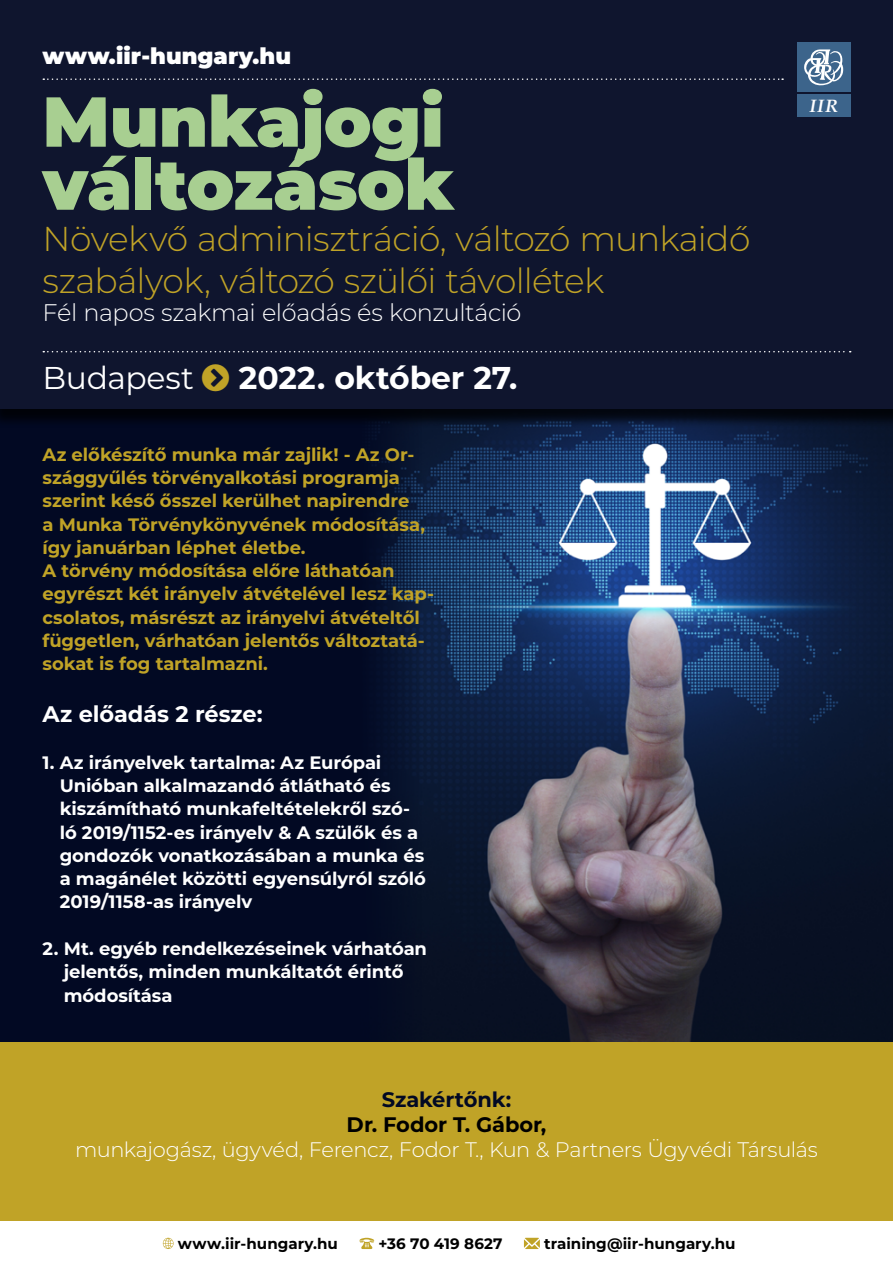
<style>
.page{position:relative;width:893px;height:1263px;background:#fff}
.page>*{position:absolute;margin:0;border:0;box-sizing:border-box;transform-origin:0 0}
.t1{font:900 70.5px/63px "Montserrat";letter-spacing:-.005em;color:#a8cf91}
.t2{font:300 34.5px/41.4px "Montserrat";letter-spacing:-.02em;color:#c0a327}
.t3{font:700 31.5px "Montserrat";letter-spacing:-.005em;color:#fff}
.t4{font:31.5px "Montserrat";letter-spacing:-.01em;color:#fff}
.t5{font:300 24px "Montserrat";letter-spacing:-.02em;color:#fff}
.t6{font:900 22.5px "Montserrat";letter-spacing:.005em;color:#fff}
.t7{font:700 22.5px "Montserrat";letter-spacing:-.005em;color:#fff}
.t8{font:300 21px "Montserrat";letter-spacing:-.015em;color:#fff}
.t9{font:700 21px "Montserrat";letter-spacing:-.005em;color:#000}
.t10{font:700 21px "Montserrat";letter-spacing:-.01em;color:#020923}
.t11{font:700 18px/23.2px "Montserrat";letter-spacing:-.005em;color:#c0a327}
.t12{font:700 18px/23.2px "Montserrat";letter-spacing:-.01em;color:#fff}
.t13{font:italic 700 17.85px "Palatino Linotype";color:#fff}
.t14{font:700 15.15px "Montserrat";color:#000}
</style>
<div class="page">
<img style="left:422px;top:428px;width:471px;height:614px">
<div style="left:0;top:409px;width:422px;height:811px;background:#020923"></div>
<div style="left:0;top:0;width:893px;height:428px;background:#000;opacity:.75"></div>
<div style="left:0;top:0;width:893px;height:409px;background:#0f152e"></div>
<svg style="left:43px;top:78px;width:740px;height:2px"></svg>
<svg style="left:43px;top:351px;width:808px;height:1px"></svg>
<div style="left:797px;top:43px;width:53px;height:49px;background:#3c648b"></div>
<svg style="left:804px;top:49px;width:39px;height:37px"></svg>
<div style="left:797px;top:94px;width:53px;height:23px;background:#3c648b"></div>
<div style="left:0;top:1042px;width:893px;height:178px;background:#c0a327"></div>
<svg style="left:163px;top:1238px;width:11px;height:11px"></svg>
<svg style="left:359px;top:1238px;width:15px;height:11px"></svg>
<svg style="left:524px;top:1238px;width:16px;height:11px"></svg>
<p class="t6" style="left:43px;top:39px;width:250px">www.iir-hungary.hu</p>
<h1 class="t1" style="left:43px;top:86px;width:414px">Munkajogi változások</h1>
<h2 class="t2" style="left:43px;top:217px;width:709px">Növekvő adminisztráció, változó munkaidő szabályok, változó szülői távollétek</h2>
<h3 class="t5" style="left:43px;top:296px;width:480px">Fél napos szakmai előadás és konzultáció</h3>
<h3 class="t4" style="left:43px;top:356px;width:153px">Budapest</h3>
<h3 class="t3" style="left:239px;top:355px;width:280px">2022. október 27.</h3>
<p class="t11" style="left:43px;top:442px;width:393px">Az előkészítő munka már zajlik! - Az Or&shy;szággyűlés törvényalkotási programja szerint késő ősszel kerülhet napirendre<br>a Munka Törvénykönyvének módosítása, így januárban léphet életbe.<br>A törvény módosítása előre láthatóan egyrészt két irányelv átvételével lesz kap&shy;csolatos, másrészt az irányelvi átvételtől független, várhatóan jelentős változtatá&shy;sokat is fog tartalmazni.</p>
<p class="t7" style="left:43px;top:698px;width:222px">Az előadás 2 része:</p>
<p class="t12" style="left:60px;top:750px;width:368px;text-indent:-17px">1. Az irányelvek tartalma: Az Európai Unióban alkalmazandó átlátható és kiszámítható munkafeltételekről szó&shy;ló 2019/1152-es irányelv &amp; A szülők és a gondozók vonatkozásában a munka és a magánélet közötti egyensúlyról szóló 2019/1158-as irányelv</p>
<p class="t12" style="left:64px;top:936px;width:365px;text-indent:-21px">2. Mt. egyéb rendelkezéseinek várhatóan jelentős, minden munkáltatót érintő módosítása</p>
<p class="t13" style="left:809px;top:93px;width:30px">IIR</p>
<p class="t10" style="left:382px;top:1084px;width:131px">Szakértőnk:</p>
<p class="t9" style="left:347px;top:1109px;width:201px">Dr. Fodor T. Gábor,</p>
<p class="t8" style="left:75px;top:1135px;width:744px">munkajogász, ügyvéd, Ferencz, Fodor T., Kun &amp; Partners Ügyvédi Társulás</p>
<p class="t14" style="left:178px;top:1233px;width:162px">www.iir-hungary.hu</p>
<p class="t14" style="left:378px;top:1233px;width:126px">+36 70 419 8627</p>
<p class="t14" style="left:544px;top:1233px;width:193px">training@iir-hungary.hu</p>
</div>
